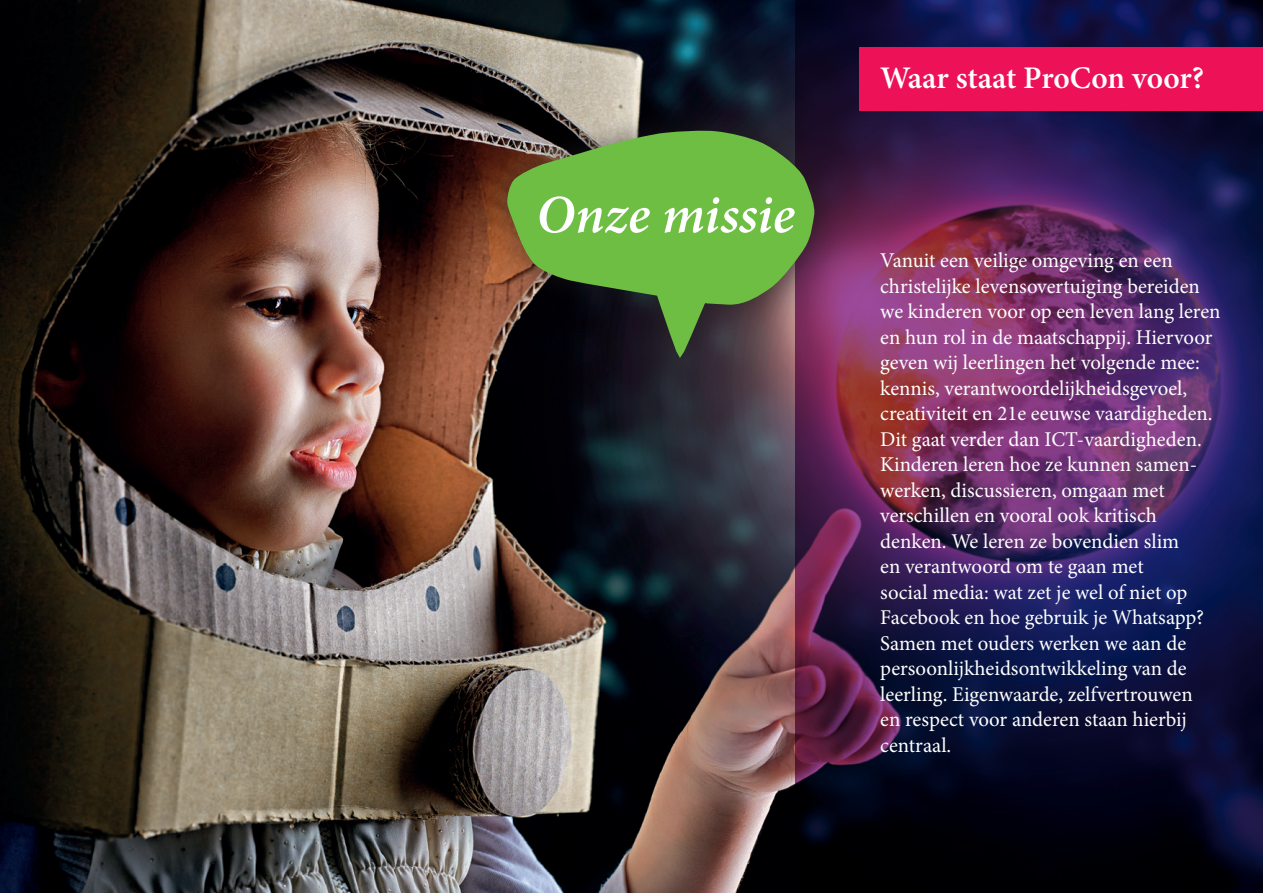
<style>
.page{position:relative;width:1263px;height:893px;background:#fff}
.page>*{position:absolute;margin:0;border:0;box-sizing:border-box;transform-origin:0 0}
.t1{font:italic 600 54px "Minion Pro";color:#fff}
.t2{font:600 31.5px "Minion Pro";letter-spacing:-.005em;color:#fff}
.t3{font:21px/25.5px "Minion Pro";color:#fff}
</style>
<div class="page">
<img style="left:0;top:0;width:795px;height:893px">
<svg style="left:795px;top:0;width:468px;height:893px;background:#351c4a"></svg>
<div style="left:859px;top:47px;width:404px;height:64px;background:#ed1157"></div>
<div style="left:480px;top:103px;width:361px;height:278px;background:#231f20;opacity:.5"></div>
<svg style="left:505px;top:128px;width:311px;height:229px;background:#5c843d"></svg>
<h1 class="t1" style="left:536px;top:177px;width:260px">Onze missie</h1>
<h2 class="t2" style="left:880px;top:56px;width:325px">Waar staat ProCon voor?</h2>
<p class="t3" style="left:880px;top:248px;width:342px">Vanuit een veilige omgeving en een christelijke levensovertuiging bereiden we kinderen voor op een leven lang leren en hun rol in de maatschappij. Hiervoor geven wij leerlingen het volgende mee: kennis, verantwoordelijkheidsgevoel, creativiteit en 21e eeuwse vaardigheden.<br>Dit gaat verder dan ICT-vaardigheden.<br>Kinderen leren hoe ze kunnen samen&shy;werken, discussieren, omgaan met verschillen en vooral ook kritisch denken. We leren ze bovendien slim<br>en verantwoord om te gaan met<br>social media: wat zet je wel of niet op Facebook en hoe gebruik je Whatsapp?<br>Samen met ouders werken we aan de persoonlijkheidsontwikkeling van de leerling. Eigenwaarde, zelfvertrouwen<br>en respect voor anderen staan hierbij centraal.</p>
</div>
